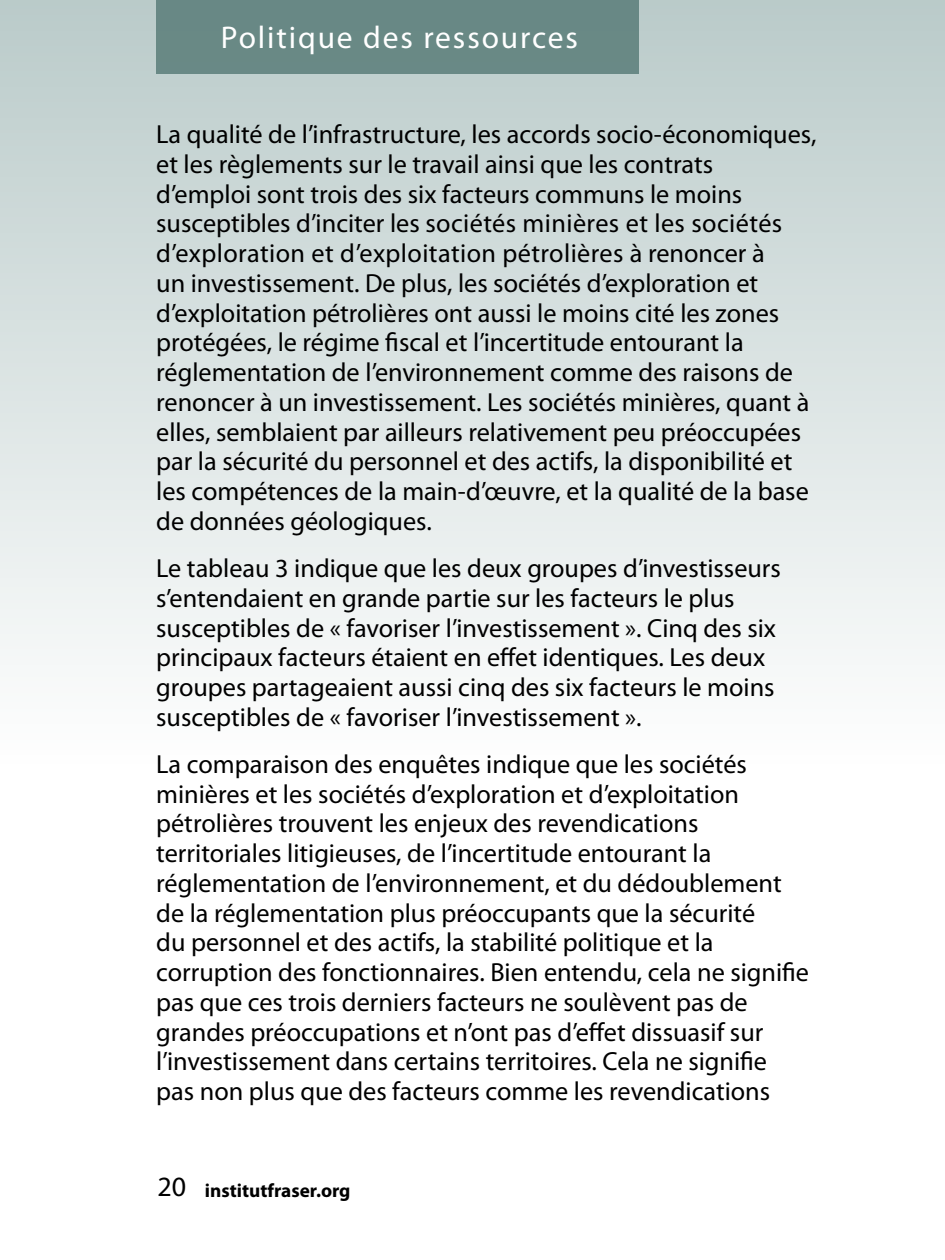
<style>
.page{position:relative;width:945px;height:1260px;background:#fff}
.page>*{position:absolute;margin:0;border:0;box-sizing:border-box;transform-origin:0 0}
.t1{font:31.5px "Myriad Pro";letter-spacing:.06em;color:#fff}
.t2{font:26.25px/29.8px "Myriad Pro";color:#000}
.t3{font:700 19.25px "Myriad Pro";color:#000}
.s1{font-weight:400;font-size:28px}
</style>
<div class="page">
<div style="left:0;top:0;width:945px;height:1260px;background:linear-gradient(to bottom,#c4d2d1,#fff)"></div>
<div style="left:156px;top:0;width:483px;height:73px;background:#698985"></div>
<p class="t1" style="left:221px;top:18px;width:359px">Politique des ressources</p>
<p class="t2" style="left:156px;top:119px;width:662px">La qualité de l’infrastructure, les accords socio-économiques, et les règlements sur le travail ainsi que les contrats<br>d’emploi sont trois des six facteurs communs le moins susceptibles d’inciter les sociétés minières et les sociétés d’exploration et d’exploitation pétrolières à renoncer à<br>un investissement. De plus, les sociétés d’exploration et d’exploitation pétrolières ont aussi le moins cité les zones protégées, le régime fiscal et l’incertitude entourant la réglementation de l’environnement comme des raisons de renoncer à un investissement. Les sociétés minières, quant à elles, semblaient par ailleurs relativement peu préoccupées par la sécurité du personnel et des actifs, la disponibilité et les compétences de la main-d’œuvre, et la qualité de la base de données géologiques.</p>
<p class="t2" style="left:156px;top:553px;width:626px">Le tableau 3 indique que les deux groupes d’investisseurs s’entendaient en grande partie sur les facteurs le plus susceptibles de « favoriser l’investissement ». Cinq des six principaux facteurs étaient en effet identiques. Les deux groupes partageaient aussi cinq des six facteurs le moins susceptibles de « favoriser l’investissement ».</p>
<p class="t2" style="left:156px;top:749px;width:654px">La comparaison des enquêtes indique que les sociétés minières et les sociétés d’exploration et d’exploitation pétrolières trouvent les enjeux des revendications territoriales litigieuses, de l’incertitude entourant la réglementation de l’environnement, et du dédoublement de la réglementation plus préoccupants que la sécurité<br>du personnel et des actifs, la stabilité politique et la corruption des fonctionnaires. Bien entendu, cela ne signifie pas que ces trois derniers facteurs ne soulèvent pas de grandes préoccupations et n’ont pas d’effet dissuasif sur l’investissement dans certains territoires. Cela ne signifie pas non plus que des facteurs comme les revendications</p>
<p class="t3" style="left:158px;top:1178px;width:195px"><span class="s1">20</span> institutfraser.org</p>
</div>
